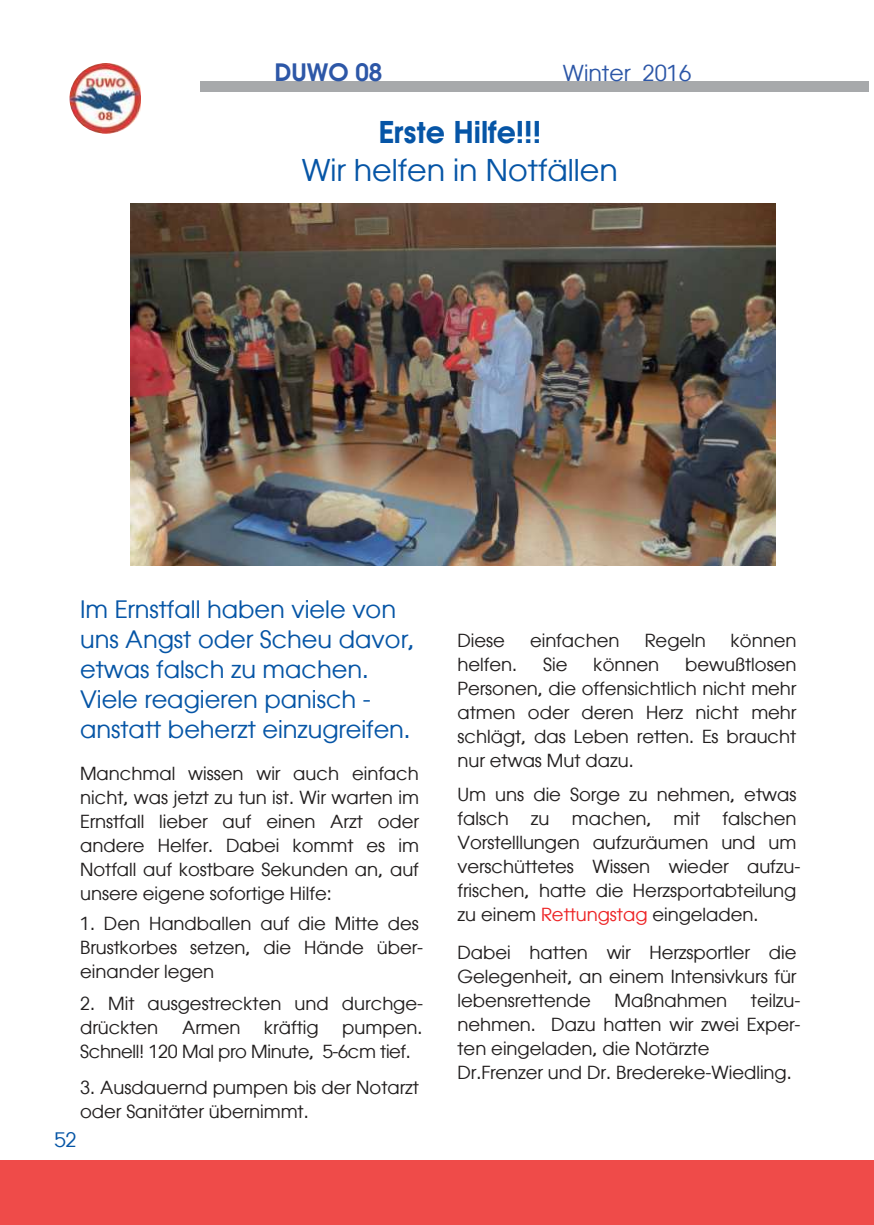
<style>
.page{position:relative;width:874px;height:1225px;background:#fff}
.page>*{position:absolute;margin:0;border:0;box-sizing:border-box;transform-origin:0 0}
.t1{font:30px "Atlanta";color:#0655a6}
.t2{font:600 30px "Atlanta";color:#0655a6}
.t3{font:24px/30px "Atlanta";color:#0655a6}
.t4{font:600 24px "Atlanta";color:#2d57a7}
.t5{font:22px "Atlanta";color:#2d57a7}
.t6{font:20px "Atlanta";color:#0655a6}
.t7{font:18px/24px "Atlanta";color:#221f1f}
.t8{font:18px/24px "Atlanta";letter-spacing:-.02em;color:#221f1f}
.s1{color:#ed2426}
</style>
<div class="page">
<img style="left:69px;top:63px;width:71px;height:71px">
<div style="left:200px;top:82px;width:667px;height:10px;background:#a7a9ab"></div>
<div style="left:0;top:1160px;width:873px;height:65px;background:#ef4b49"></div>
<img style="left:130px;top:204px;width:645px;height:362px">
<h2 class="t4" style="left:274px;top:59px;width:109px">DUWO 08</h2>
<p class="t5" style="left:562px;top:61px;width:130px">Winter 2016</p>
<h1 class="t2" style="left:378px;top:115px;width:164px">Erste Hilfe!!!</h1>
<h1 class="t1" style="left:301px;top:154px;width:317px">Wir helfen in Notfällen</h1>
<h2 class="t3" style="left:80px;top:595px;width:336px">Im Ernstfall haben viele von uns Angst oder Scheu davor, etwas falsch zu machen.<br>Viele reagieren panisch - anstatt beherzt einzugreifen.</h2>
<p class="t7" style="left:80px;top:762px;width:340px;text-align:justify">Manchmal wissen wir auch einfach nicht, was jetzt zu tun ist. Wir warten im Ernstfall lieber auf einen Arzt oder andere Helfer. Dabei kommt es im Notfall auf kostbare Sekunden an, auf unsere eigene sofortige Hilfe:</p>
<p class="t7" style="left:80px;top:912px;width:344px">1. Den Handballen auf die Mitte des<br>Brustkorbes setzen, die Hände über&shy;einander legen</p>
<p class="t7" style="left:80px;top:992px;width:344px">2. Mit ausgestreckten und durchge&shy;drückten</p>
<p class="t7" style="left:182px;top:1016px;width:60px">Armen</p>
<p class="t7" style="left:264px;top:1016px;width:56px">kräftig</p>
<p class="t8" style="left:80px;top:1016px;width:343px;text-indent:262px">pumpen.<br>Schnell! 120 Mal pro Minute, 5-6cm tief.</p>
<p class="t7" style="left:80px;top:1076px;width:340px">3. Ausdauernd pumpen bis der Notarzt oder Sanitäter übernimmt.</p>
<p class="t6" style="left:55px;top:1129px;width:24px">52</p>
<p class="t7" style="left:457px;top:629px;width:49px">Diese</p>
<p class="t7" style="left:529px;top:629px;width:91px">einfachen</p>
<p class="t7" style="left:644px;top:629px;width:63px">Regeln</p>
<p class="t7" style="left:730px;top:629px;width:67px">können</p>
<p class="t7" style="left:457px;top:653px;width:61px">helfen.</p>
<p class="t7" style="left:543px;top:653px;width:26px">Sie</p>
<p class="t7" style="left:593px;top:653px;width:67px">können</p>
<p class="t7" style="left:457px;top:653px;width:340px;text-align:justify;text-indent:227px">bewußtlosen Personen, die offensichtlich nicht mehr atmen oder deren Herz nicht mehr schlägt, das Leben retten. Es braucht nur etwas Mut dazu.</p>
<p class="t7" style="left:457px;top:783px;width:344px">Um uns die Sorge zu nehmen, etwas falsch zu machen, mit falschen Vorstelllungen aufzuräumen und um verschüttetes Wissen wieder aufzu&shy;frischen, hatte die Herzsportabteilung zu einem <span class="s1">Rettungstag</span> eingeladen.</p>
<p class="t7" style="left:457px;top:941px;width:340px;text-align:justify">Dabei hatten wir Herzsportler die Gelegenheit, an einem Intensivkurs für lebensrettende</p>
<p class="t7" style="left:614px;top:989px;width:114px">Maßnahmen</p>
<p class="t7" style="left:457px;top:989px;width:344px;text-indent:293px">teilzu&shy;nehmen. Dazu hatten wir zwei Exper&shy;ten eingeladen, die Notärzte<br>Dr.Frenzer und Dr. Bredereke-Wiedling.</p>
</div>
